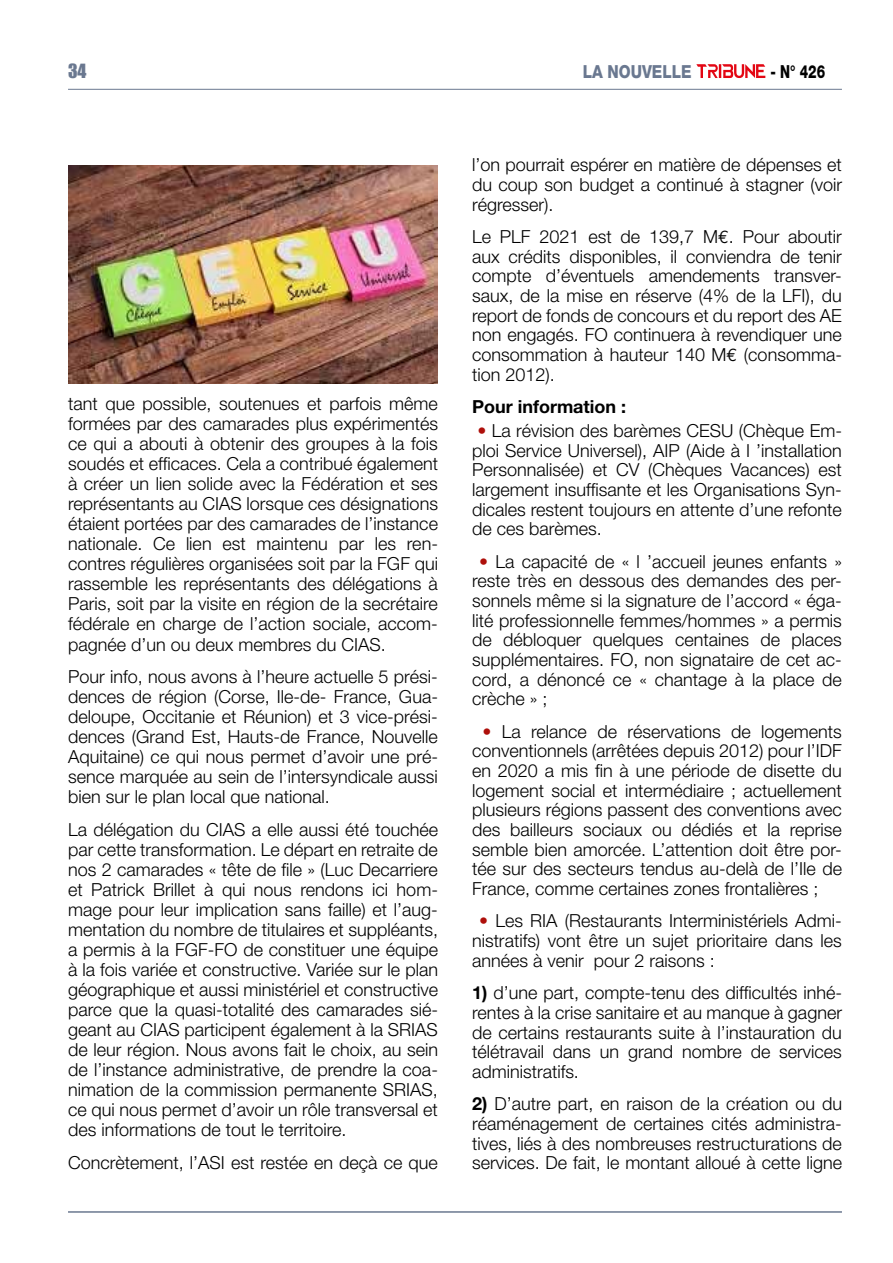
<style>
.page{position:relative;width:893px;height:1263px;background:#fff}
.page>*{position:absolute;margin:0;border:0;box-sizing:border-box;transform-origin:0 0}
.t1{font:300 18px/19.6px "Helvetica Neue";color:#000;text-align:justify}
.t2{font:700 18px "Helvetica Neue";color:#000}
.t3{font:800 18px "Helvetica Neue";color:#6a7890;scale:.85 1}
.t4{font:800 18px "Helvetica Neue";color:#000;scale:.75 1}
.t5{font:18px "Impact";color:#6a7890}
.s1{font-family:"Euro Mono";font-weight:400}
.s2{color:#ae0f0a}
.s3{font-weight:700}
</style>
<div class="page">
<hr style="left:68px;top:89px;width:774px;height:1px;background:#6a7890">
<svg style="left:696px;top:64px;width:69px;height:14px"></svg>
<hr style="left:68px;top:1211px;width:774px;height:1px;background:#6a7890">
<img style="left:68px;top:166px;width:370px;height:217px">
<p class="t5" style="left:68px;top:57px;width:20px">34</p>
<p class="t3" style="left:583px;top:61px;width:129px">LA NOUVELLE</p>
<p class="t4" style="left:770px;top:61px;width:75px">- N° 426</p>
<p class="t1" style="left:68px;top:393px;width:371px">tant que possible, soutenues et parfois même formées par des camarades plus expérimentés ce qui a abouti à obtenir des groupes à la fois soudés et efficaces. Cela a contribué également à créer un lien solide avec la Fédération et ses représentants au CIAS lorsque ces désignations étaient portées par des camarades de l’instance nationale. Ce lien est maintenu par les ren&shy;contres régulières organisées soit par la FGF qui rassemble les représentants des délégations à Paris, soit par la visite en région de la secrétaire fédérale en charge de l’action sociale, accom&shy;pagnée d’un ou deux membres du CIAS.</p>
<p class="t1" style="left:68px;top:666px;width:371px">Pour info, nous avons à l’heure actuelle 5 prési&shy;dences de région (Corse, Ile-de- France, Gua&shy;deloupe, Occitanie et Réunion) et 3 vice-prési&shy;dences (Grand Est, Hauts-de France, Nouvelle Aquitaine) ce qui nous permet d’avoir une pré&shy;sence marquée au sein de l’intersyndicale aussi bien sur le plan local que national.</p>
<p class="t1" style="left:68px;top:819px;width:371px">La délégation du CIAS a elle aussi été touchée par cette transformation. Le départ en retraite de nos 2 camarades « tête de file » (Luc Decarriere et Patrick Brillet à qui nous rendons ici hom&shy;mage pour leur implication sans faille) et l’aug&shy;mentation du nombre de titulaires et suppléants, a permis à la FGF-FO de constituer une équipe à la fois variée et constructive. Variée sur le plan géographique et aussi ministériel et constructive parce que la quasi-totalité des camarades sié&shy;geant au CIAS participent également à la SRIAS de leur région. Nous avons fait le choix, au sein de l’instance administrative, de prendre la coa&shy;nimation de la commission permanente SRIAS, ce qui nous permet d’avoir un rôle transversal et des informations de tout le territoire.</p>
<p class="t1" style="left:68px;top:1152px;width:371px">Concrètement, l’ASI est restée en deçà ce que</p>
<p class="t1" style="left:472px;top:155px;width:371px">l’on pourrait espérer en matière de dépenses et du coup son budget a continué à stagner (voir régresser).</p>
<p class="t1" style="left:472px;top:226px;width:371px">Le PLF 2021 est de 139,7 M<span class="s1">€</span>. Pour aboutir aux crédits disponibles, il conviendra de tenir compte d’éventuels amendements transver&shy;saux, de la mise en réserve (4% de la LFI), du report de fonds de concours et du report des AE non engagés. FO continuera à revendiquer une consommation à hauteur 140 M<span class="s1">€</span> (consomma&shy;tion 2012).</p>
<p class="t2" style="left:472px;top:396px;width:156px">Pour information :</p>
<p class="t1" style="left:472px;top:420px;width:371px"><span class="s2">•</span> La révision des barèmes CESU (Chèque Em&shy;ploi Service Universel), AIP (Aide à I ’installation Personnalisée) et CV (Chèques Vacances) est largement insuffisante et les Organisations Syn&shy;dicales restent toujours en attente d’une refonte de ces barèmes.</p>
<p class="t1" style="left:472px;top:551px;width:371px;text-indent:7px"><span class="s2">•</span> La capacité de « l ’accueil jeunes enfants » reste très en dessous des demandes des per&shy;sonnels même si la signature de l’accord « éga&shy;lité professionnelle femmes/hommes » a permis de débloquer quelques centaines de places supplémentaires. FO, non signataire de cet ac&shy;cord, a dénoncé ce « chantage à la place de crèche » ;</p>
<p class="t1" style="left:472px;top:721px;width:371px;text-indent:10px"><span class="s2">•</span> La relance de réservations de logements conventionnels (arrêtées depuis 2012) pour l’IDF en 2020 a mis fin à une période de disette du logement social et intermédiaire ; actuellement plusieurs régions passent des conventions avec des bailleurs sociaux ou dédiés et la reprise semble bien amorcée. L’attention doit être por&shy;tée sur des secteurs tendus au-delà de l’Ile de France, comme certaines zones frontalières ;</p>
<p class="t1" style="left:472px;top:911px;width:371px;text-indent:7px"><span class="s2">•</span> Les RIA (Restaurants Interministériels Admi&shy;nistratifs) vont être un sujet prioritaire dans les années à venir pour 2 raisons :</p>
<p class="t1" style="left:472px;top:982px;width:371px"><span class="s3">1)</span> d’une part, compte-tenu des difficultés inhé&shy;rentes à la crise sanitaire et au manque à gagner de certains restaurants suite à l’instauration du télétravail dans un grand nombre de services administratifs.</p>
<p class="t1" style="left:472px;top:1093px;width:371px"><span class="s3">2)</span> D’autre part, en raison de la création ou du réaménagement de certaines cités administra&shy;tives, liés à des nombreuses restructurations de services. De fait, le montant alloué à cette ligne</p>
</div>
